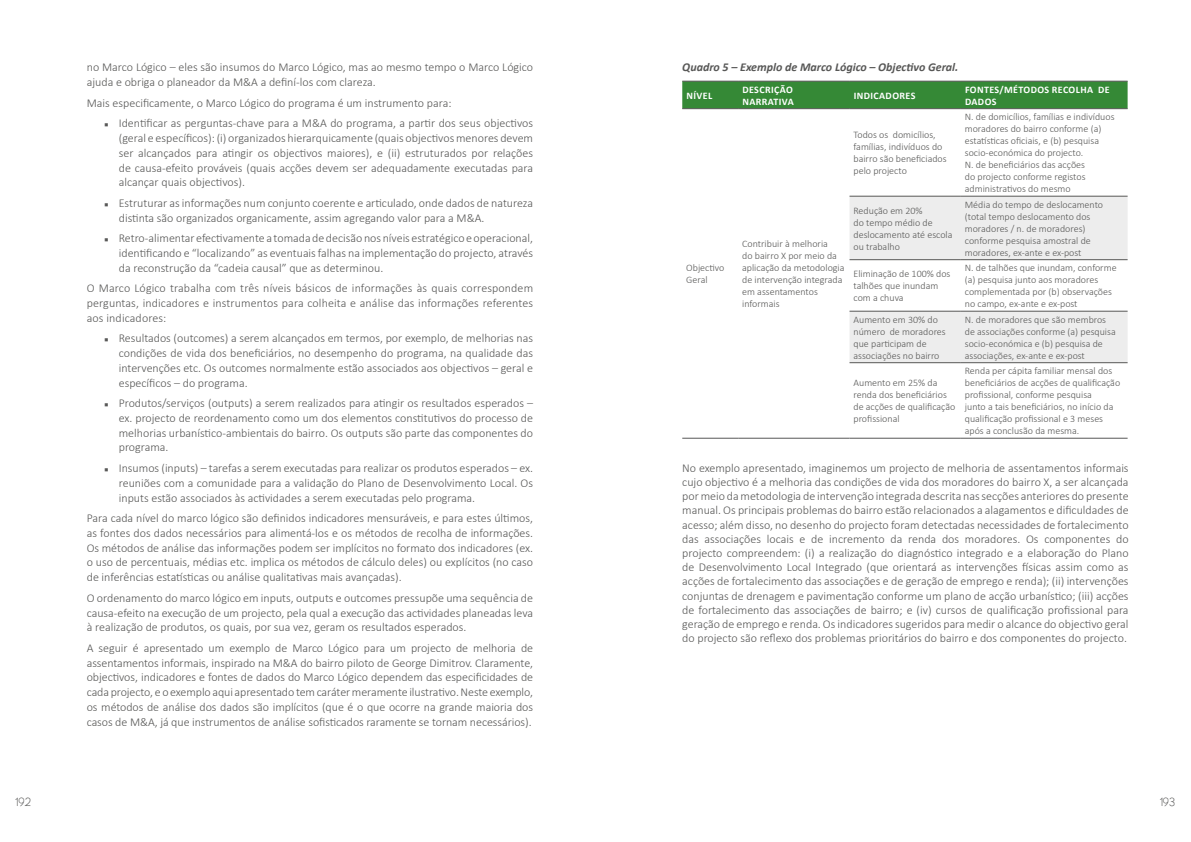
<style>
.page{position:relative;width:1191px;height:842px;background:#fff}
.page>*{position:absolute;margin:0;border:0;box-sizing:border-box;transform-origin:0 0}
.t1{font:300 12px/14.8px "Calibri";color:#575756;text-align:justify}
.t2{font:italic 700 12px "Calibri";color:#575756}
.t3{font:12px "Paneuropa Neue";color:#575756}
.t4{font:300 10px/12px "Calibri";color:#575756}
.t5{font:700 10px/12px "Calibri";letter-spacing:.04em;color:#fff}
</style>
<div class="page">
<div style="left:682px;top:82px;width:445px;height:26px;background:#358936"></div>
<div style="left:850px;top:197px;width:277px;height:62px;background:#ededed"></div>
<div style="left:850px;top:312px;width:277px;height:50px;background:#ededed"></div>
<hr style="left:682px;top:438px;width:56px;height:1px;background:#575756">
<hr style="left:738px;top:438px;width:111px;height:1px;background:#575756">
<hr style="left:682px;top:81px;width:56px;height:1px;background:#575756">
<hr style="left:738px;top:81px;width:111px;height:1px;background:#575756">
<hr style="left:849px;top:81px;width:112px;height:1px;background:#575756">
<hr style="left:961px;top:81px;width:166px;height:1px;background:#575756">
<hr style="left:682px;top:108px;width:56px;height:1px;background:#575756">
<hr style="left:738px;top:108px;width:111px;height:1px;background:#575756">
<hr style="left:849px;top:108px;width:112px;height:1px;background:#575756">
<hr style="left:961px;top:108px;width:166px;height:1px;background:#575756">
<hr style="left:849px;top:196px;width:112px;height:1px;background:#575756">
<hr style="left:961px;top:196px;width:166px;height:1px;background:#575756">
<hr style="left:849px;top:259px;width:112px;height:1px;background:#575756">
<hr style="left:961px;top:259px;width:166px;height:1px;background:#575756">
<hr style="left:849px;top:311px;width:112px;height:1px;background:#575756">
<hr style="left:961px;top:311px;width:166px;height:1px;background:#575756">
<hr style="left:849px;top:362px;width:112px;height:1px;background:#575756">
<hr style="left:961px;top:362px;width:166px;height:1px;background:#575756">
<hr style="left:849px;top:438px;width:112px;height:1px;background:#575756">
<hr style="left:961px;top:438px;width:166px;height:1px;background:#575756">
<p class="t1" style="left:87px;top:60px;width:448px">no Marco Lógico – eles são insumos do Marco Lógico, mas ao mesmo tempo o Marco Lógico ajuda e obriga o planeador da M&amp;A a definí-los com clareza.</p>
<p class="t1" style="left:119px;top:92px;width:416px;line-height:20.5px;text-indent:-32px">Mais especificamente, o Marco Lógico do programa é um instrumento para:<br>Identificar as perguntas-chave para a M&amp;A do programa, a partir dos seus objectivos</p>
<p class="t1" style="left:119px;top:130px;width:416px">(geral e específicos): (i) organizados hierarquicamente (quais objectivos menores devem ser alcançados para atingir os objectivos maiores), e (ii) estruturados por relações de causa-efeito prováveis (quais acções devem ser adequadamente executadas para alcançar quais objectivos).</p>
<p class="t1" style="left:119px;top:195px;width:416px">Estruturar as informações num conjunto coerente e articulado, onde dados de natureza distinta são organizados organicamente, assim agregando valor para a M&amp;A.</p>
<p class="t1" style="left:119px;top:231px;width:416px">Retro-alimentar efectivamente a tomada de decisão nos níveis estratégico e operacional, identificando e “localizando” as eventuais falhas na implementação do projecto, através da reconstrução da “cadeia causal” que as determinou.</p>
<p class="t1" style="left:87px;top:281px;width:448px">O Marco Lógico trabalha com três níveis básicos de informações às quais correspondem perguntas, indicadores e instrumentos para colheita e análise das informações referentes aos indicadores:</p>
<p class="t1" style="left:119px;top:331px;width:416px">Resultados (outcomes) a serem alcançados em termos, por exemplo, de melhorias nas condições de vida dos beneficiários, no desempenho do programa, na qualidade das intervenções etc. Os outcomes normalmente estão associados aos objectivos – geral e específicos – do programa.</p>
<p class="t1" style="left:119px;top:396px;width:416px">Produtos/serviços (outputs) a serem realizados para atingir os resultados esperados – ex. projecto de reordenamento como um dos elementos constitutivos do processo de melhorias urbanístico-ambientais do bairro. Os outputs são parte das componentes do programa.</p>
<p class="t1" style="left:119px;top:460px;width:416px">Insumos (inputs) – tarefas a serem executadas para realizar os produtos esperados – ex. reuniões com a comunidade para a validação do Plano de Desenvolvimento Local. Os inputs estão associados às actividades a serem executadas pelo programa.</p>
<p class="t1" style="left:87px;top:510px;width:448px">Para cada nível do marco lógico são definidos indicadores mensuráveis, e para estes últimos, as fontes dos dados necessários para alimentá-los e os métodos de recolha de informações.<br>Os métodos de análise das informações podem ser implícitos no formato dos indicadores (ex. o uso de percentuais, médias etc. implica os métodos de cálculo deles) ou explícitos (no caso de inferências estatísticas ou análise qualitativas mais avançadas).</p>
<p class="t1" style="left:87px;top:590px;width:448px">O ordenamento do marco lógico em inputs, outputs e outcomes pressupõe uma sequência de causa-efeito na execução de um projecto, pela qual a execução das actividades planeadas leva à realização de produtos, os quais, por sua vez, geram os resultados esperados.</p>
<p class="t1" style="left:87px;top:640px;width:448px">A seguir é apresentado um exemplo de Marco Lógico para um projecto de melhoria de assentamentos informais, inspirado na M&amp;A do bairro piloto de George Dimitrov. Claramente, objectivos, indicadores e fontes de dados do Marco Lógico dependem das especificidades de cada projecto, e o exemplo aqui apresentado tem caráter meramente ilustrativo. Neste exemplo, os métodos de análise dos dados são implícitos (que é o que ocorre na grande maioria dos casos de M&amp;A, já que instrumentos de análise sofisticados raramente se tornam necessários).</p>
<p class="t2" style="left:682px;top:58px;width:278px">Quadro 5 – Exemplo de Marco Lógico – Objectivo Geral.</p>
<p class="t5" style="left:686px;top:89px;width:27px">NÍVEL</p>
<p class="t5" style="left:742px;top:83px;width:53px">DESCRIÇÃO<br>NARRATIVA</p>
<p class="t5" style="left:853px;top:89px;width:63px">INDICADORES</p>
<p class="t5" style="left:965px;top:83px;width:146px">FONTES/MÉTODOS RECOLHA DE<br>DADOS</p>
<p class="t4" style="left:853px;top:129px;width:95px">Todos os domicílios, famílias, indivíduos do bairro são beneficiados pelo projecto</p>
<p class="t4" style="left:964px;top:111px;width:151px">N. de domicílios, famílias e indivíduos moradores do bairro conforme (a) estatísticas oficiais, e (b) pesquisa socio-económica do projecto.<br>N. de beneficiários das acções<br>do projecto conforme registos administrativos do mesmo</p>
<p class="t4" style="left:853px;top:204px;width:100px">Redução em 20%<br>do tempo médio de deslocamento até escola ou trabalho</p>
<p class="t4" style="left:964px;top:198px;width:140px">Média do tempo de deslocamento (total tempo deslocamento dos moradores / n. de moradores) conforme pesquisa amostral de moradores, ex-ante e ex-post</p>
<p class="t4" style="left:853px;top:268px;width:98px">Eliminação de 100% dos talhões que inundam com a chuva</p>
<p class="t4" style="left:964px;top:262px;width:153px">N. de talhões que inundam, conforme (a) pesquisa junto aos moradores complementada por (b) observações no campo, ex-ante e ex-post</p>
<p class="t4" style="left:853px;top:313px;width:94px">Aumento em 30% do número de moradores que participam de associações no bairro</p>
<p class="t4" style="left:964px;top:313px;width:152px">N. de moradores que são membros de associações conforme (a) pesquisa socio-económica e (b) pesquisa de associações, ex-ante e ex-post</p>
<p class="t4" style="left:853px;top:377px;width:103px">Aumento em 25% da renda dos beneficiários de acções de qualificação profissional</p>
<p class="t4" style="left:964px;top:365px;width:157px">Renda per cápita familiar mensal dos beneficiários de acções de qualificação profissional, conforme pesquisa<br>junto a tais beneficiários, no início da qualificação profissional e 3 meses após a conclusão da mesma.</p>
<p class="t1" style="left:682px;top:461px;width:448px;line-height:14.2px">No exemplo apresentado, imaginemos um projecto de melhoria de assentamentos informais cujo objectivo é a melhoria das condições de vida dos moradores do bairro X, a ser alcançada por meio da metodologia de intervenção integrada descrita nas secções anteriores do presente manual. Os principais problemas do bairro estão relacionados a alagamentos e dificuldades de acesso; além disso, no desenho do projecto foram detectadas necessidades de fortalecimento das associações locais e de incremento da renda dos moradores. Os componentes do projecto compreendem: (i) a realização do diagnóstico integrado e a elaboração do Plano de Desenvolvimento Local Integrado (que orientará as intervenções físicas assim como as acções de fortalecimento das associações e de geração de emprego e renda); (ii) intervenções conjuntas de drenagem e pavimentação conforme um plano de acção urbanístico; (iii) acções de fortalecimento das associações de bairro; e (iv) cursos de qualificação profissional para geração de emprego e renda. Os indicadores sugeridos para medir o alcance do objectivo geral do projecto são reflexo dos problemas prioritários do bairro e dos componentes do projecto.</p>
<p class="t4" style="left:742px;top:238px;width:104px">Contribuir à melhoria<br>do bairro X por meio da aplicação da metodologia de intervenção integrada em assentamentos informais</p>
<p class="t4" style="left:686px;top:262px;width:40px">Objectivo<br>Geral</p>
<p class="t3" style="left:16px;top:794px;width:17px">192</p>
<p class="t3" style="left:1160px;top:794px;width:17px">193</p>
</div>
